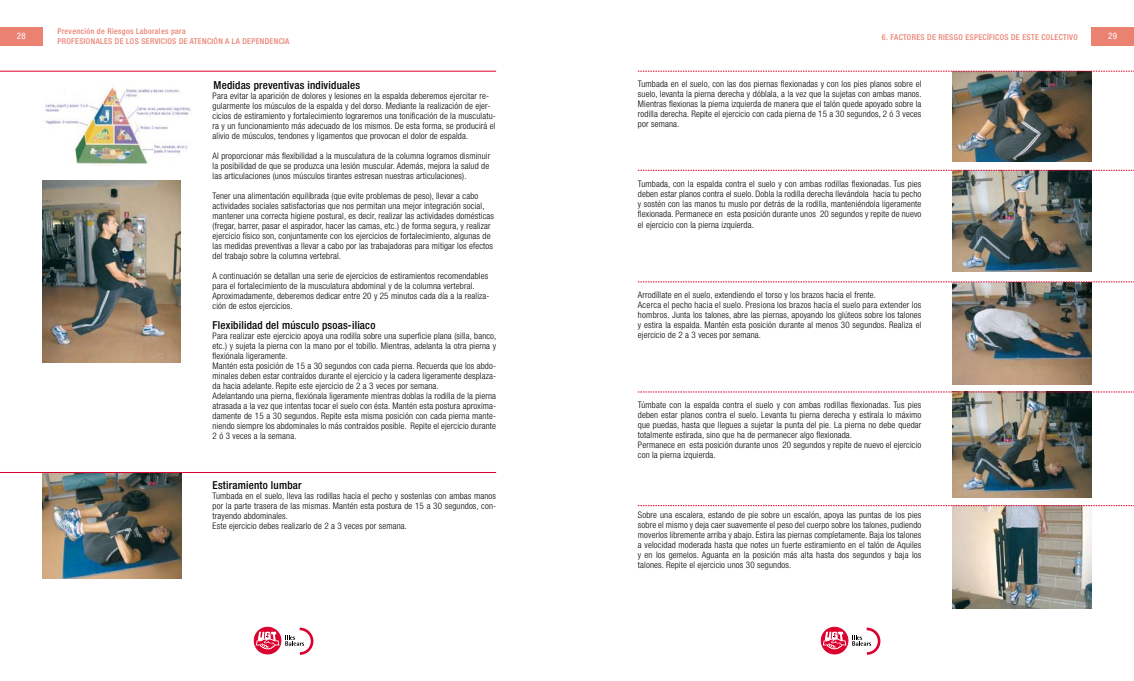
<style>
.page{position:relative;width:1134px;height:681px;background:#fff}
.page>*{position:absolute;margin:0;border:0;box-sizing:border-box;transform-origin:0 0}
.t1{font:500 condensed 11px "Helvetica Neue LT Std";letter-spacing:.02em;color:#000}
.t2{font:300 condensed 9px/10px "Helvetica Neue LT Std";letter-spacing:.02em;color:#000}
.t3{font:condensed 9px "Helvetica Neue LT Std";color:#fff}
.t4{font:500 condensed 8px/10px "Helvetica Neue LT Std";letter-spacing:.04em;color:#ea8171}
</style>
<div class="page">
<div style="left:0;top:27px;width:43px;height:18px;background:#ea8171"></div>
<svg style="left:254px;top:626px;width:28px;height:28px"></svg>
<div style="left:254px;top:626px;width:28px;height:28px;border:1px solid #fff;border-radius:50%"></div>
<div style="left:254px;top:627px;width:27px;height:26px;background:#dc002e;border-radius:50%"></div>
<div style="left:254px;top:627px;width:27px;height:26px;border:1px solid #dc002e;border-radius:50%"></div>
<svg style="left:256px;top:631px;width:23px;height:18px"></svg>
<svg style="left:285px;top:627px;width:29px;height:28px"></svg>
<div style="left:1091px;top:27px;width:43px;height:18px;background:#ea8171"></div>
<svg style="left:820px;top:626px;width:28px;height:28px"></svg>
<div style="left:820px;top:626px;width:29px;height:28px;border:1px solid #fff;border-radius:50%"></div>
<div style="left:821px;top:627px;width:27px;height:26px;background:#dc002e;border-radius:50%"></div>
<div style="left:821px;top:627px;width:27px;height:26px;border:1px solid #dc002e;border-radius:50%"></div>
<svg style="left:823px;top:631px;width:23px;height:18px"></svg>
<svg style="left:852px;top:627px;width:28px;height:28px"></svg>
<img style="left:43px;top:473px;width:138px;height:105px">
<img style="left:952px;top:72px;width:139px;height:90px">
<img style="left:952px;top:171px;width:139px;height:101px">
<img style="left:952px;top:282px;width:139px;height:102px">
<img style="left:952px;top:392px;width:139px;height:105px">
<img style="left:952px;top:506px;width:139px;height:102px">
<img style="left:45px;top:83px;width:146px;height:83px">
<img style="left:43px;top:180px;width:138px;height:183px">
<hr style="left:0;top:71px;width:496px;height:1px;background:#dc002e">
<hr style="left:0;top:472px;width:496px;height:1px;background:#dc002e">
<svg style="left:638px;top:505px;width:496px;height:1px"></svg>
<svg style="left:638px;top:391px;width:496px;height:1px"></svg>
<svg style="left:638px;top:281px;width:496px;height:1px"></svg>
<svg style="left:638px;top:170px;width:496px;height:1px"></svg>
<svg style="left:638px;top:71px;width:496px;height:1px"></svg>
<p class="t4" style="left:58px;top:26px;width:233px">Prevención de Riesgos Laborales para<br>PROFESIONALES DE LOS SERVICIOS DE ATENCIÓN A LA DEPENDENCIA</p>
<p class="t3" style="left:17px;top:31px;width:11px">28</p>
<p class="t4" style="left:882px;top:32px;width:198px">6. FACTORES DE RIESGO ESPECÍFICOS DE ESTE COLECTIVO</p>
<p class="t3" style="left:1108px;top:31px;width:11px">29</p>
<p class="t1" style="left:214px;top:78px;width:148px">Medidas preventivas individuales</p>
<p class="t2" style="left:213px;top:90px;width:285px">Para evitar la aparición de dolores y lesiones en la espalda deberemos ejercitar re&shy;gularmente los músculos de la espalda y del dorso. Mediante la realización de ejer&shy;cicios de estiramiento y fortalecimiento lograremos una tonificación de la musculatu&shy;ra y un funcionamiento más adecuado de los mismos. De esta forma, se producirá el alivio de músculos, tendones y ligamentos que provocan el dolor de espalda.</p>
<p class="t2" style="left:213px;top:150px;width:279px;text-align:justify">Al proporcionar más flexibilidad a la musculatura de la columna logramos disminuir la posibilidad de que se produzca una lesión muscular. Además, mejora la salud de las articulaciones (unos músculos tirantes estresan nuestras articulaciones).</p>
<p class="t2" style="left:213px;top:190px;width:283px">Tener una alimentación equilibrada (que evite problemas de peso), llevar a cabo actividades sociales satisfactorias que nos permitan una mejor integración social, mantener una correcta higiene postural, es decir, realizar las actividades domésticas (fregar, barrer, pasar el aspirador, hacer las camas, etc.) de forma segura, y realizar ejercicio físico son, conjuntamente con los ejercicios de fortalecimiento, algunas de las medidas preventivas a llevar a cabo por las trabajadoras para mitigar los efectos del trabajo sobre la columna vertebral.</p>
<p class="t2" style="left:213px;top:270px;width:278px">A continuación se detallan una serie de ejercicios de estiramientos recomendables para el fortalecimiento de la musculatura abdominal y de la columna vertebral.<br>Aproximadamente, deberemos dedicar entre 20 y 25 minutos cada día a la realiza&shy;ción de estos ejercicios.</p>
<p class="t1" style="left:213px;top:318px;width:164px">Flexibilidad del músculo psoas-iliaco</p>
<p class="t2" style="left:213px;top:330px;width:285px">Para realizar este ejercicio apoya una rodilla sobre una superficie plana (silla, banco, etc.) y sujeta la pierna con la mano por el tobillo. Mientras, adelanta la otra pierna y flexiónala ligeramente.<br>Mantén esta posición de 15 a 30 segundos con cada pierna. Recuerda que los abdo&shy;minales deben estar contraídos durante el ejercicio y la cadera ligeramente desplaza&shy;da hacia adelante. Repite este ejercicio de 2 a 3 veces por semana.<br>Adelantando una pierna, flexiónala ligeramente mientras doblas la rodilla de la pierna atrasada a la vez que intentas tocar el suelo con ésta. Mantén esta postura aproxima&shy;damente de 15 a 30 segundos. Repite esta misma posición con cada pierna mante&shy;niendo siempre los abdominales lo más contraídos posible. Repite el ejercicio durante 2 ó 3 veces a la semana.</p>
<p class="t1" style="left:213px;top:478px;width:91px">Estiramiento lumbar</p>
<p class="t2" style="left:213px;top:490px;width:285px">Tumbada en el suelo, lleva las rodillas hacia el pecho y sostenlas con ambas manos por la parte trasera de las mismas. Mantén esta postura de 15 a 30 segundos, con&shy;trayendo abdominales.<br>Este ejercicio debes realizarlo de 2 a 3 veces por semana.</p>
<p class="t2" style="left:638px;top:79px;width:285px;text-align:justify">Tumbada en el suelo, con las dos piernas flexionadas y con los pies planos sobre el suelo, levanta la pierna derecha y dóblala, a la vez que la sujetas con ambas manos.<br>Mientras flexionas la pierna izquierda de manera que el talón quede apoyado sobre la rodilla derecha. Repite el ejercicio con cada pierna de 15 a 30 segundos, 2 ó 3 veces por semana.</p>
<p class="t2" style="left:638px;top:179px;width:285px;text-align:justify">Tumbada, con la espalda contra el suelo y con ambas rodillas flexionadas. Tus pies deben estar planos contra el suelo. Dobla la rodilla derecha llevándola hacia tu pecho y sostén con las manos tu muslo por detrás de la rodilla, manteniéndola ligeramente flexionada. Permanece en esta posición durante unos 20 segundos y repite de nuevo el ejercicio con la pierna izquierda.</p>
<p class="t2" style="left:638px;top:289px;width:285px">Arrodíllate en el suelo, extendiendo el torso y los brazos hacia el frente.<br>Acerca el pecho hacia el suelo. Presiona los brazos hacia el suelo para extender los hombros. Junta los talones, abre las piernas, apoyando los glúteos sobre los talones y estira la espalda. Mantén esta posición durante al menos 30 segundos. Realiza el ejercicio de 2 a 3 veces por semana.</p>
<p class="t2" style="left:638px;top:399px;width:285px">Túmbate con la espalda contra el suelo y con ambas rodillas flexionadas. Tus pies deben estar planos contra el suelo. Levanta tu pierna derecha y estírala lo máximo que puedas, hasta que llegues a sujetar la punta del pie. La pierna no debe quedar totalmente estirada, sino que ha de permanecer algo flexionada.<br>Permanece en esta posición durante unos 20 segundos y repite de nuevo el ejercicio con la pierna izquierda.</p>
<p class="t2" style="left:638px;top:509px;width:285px;text-align:justify">Sobre una escalera, estando de pie sobre un escalón, apoya las puntas de los pies sobre el mismo y deja caer suavemente el peso del cuerpo sobre los talones, pudiendo moverlos libremente arriba y abajo. Estira las piernas completamente. Baja los talones a velocidad moderada hasta que notes un fuerte estiramiento en el talón de Aquiles y en los gemelos. Aguanta en la posición más alta hasta dos segundos y baja los talones. Repite el ejercicio unos 30 segundos.</p>
</div>
